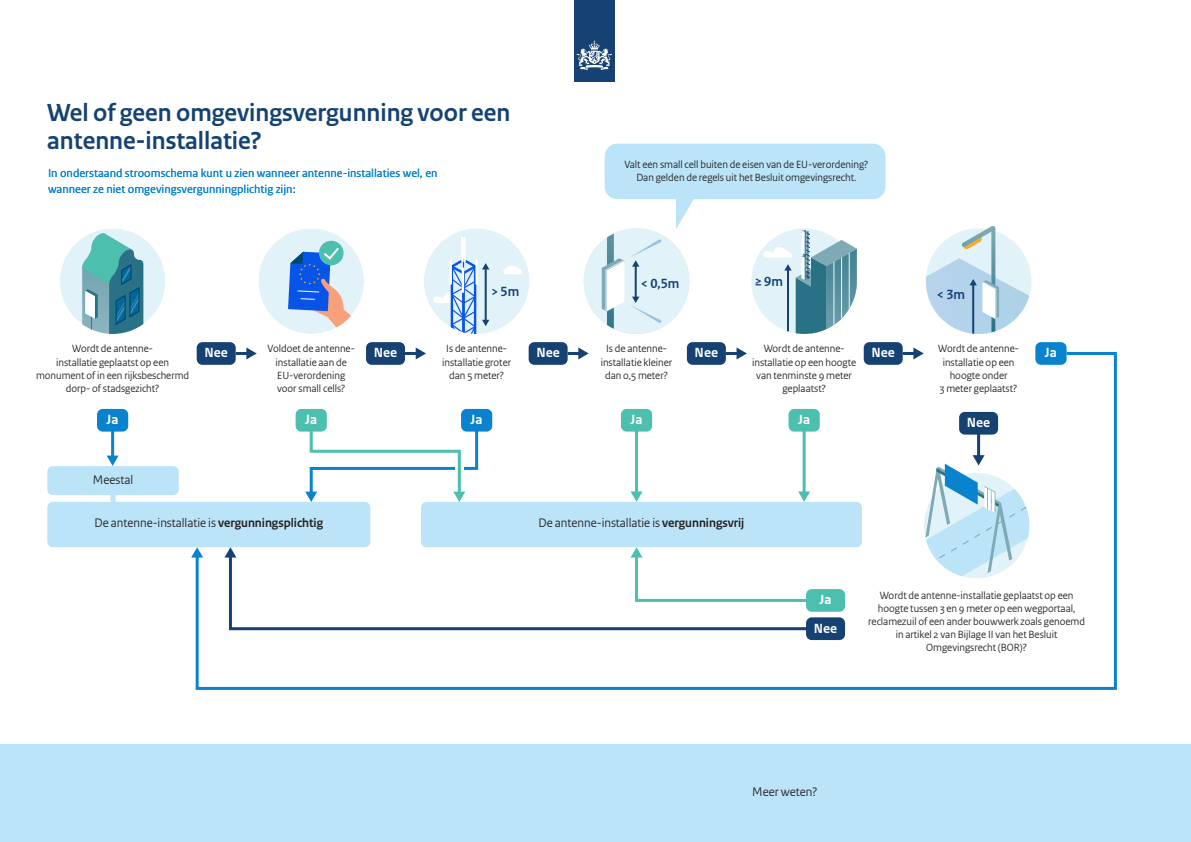
<style>
.page{position:relative;width:1191px;height:842px;background:#fff}
.page>*{position:absolute;margin:0;border:0;box-sizing:border-box;transform-origin:0 0}
.t1{font:700 26px/28px "Rijksoverheid Sans Heading";color:#154273}
.t2{font:700 14px/28.3px "Rijksoverheid Sans Text";color:#fff;text-align:center}
.t3{font:700 14px "Rijksoverheid Sans Heading";color:#154273}
.t4{font:13px "Rijksoverheid Sans Heading";color:#231f20}
.t5{font:12px/16px "Rijksoverheid Sans Text";color:#0983ce}
.t6{font:11px/13.2px "Rijksoverheid Sans Heading";color:#231f20;text-align:center}
.s1{font-weight:700}
</style>
<div class="page">
<div style="left:584px;top:228px;width:105px;height:106px;background:#e1f3f9;border-radius:50%"></div>
<div style="left:197px;top:342px;width:39px;height:23px;background:#154273;border-radius:6px"></div>
<div style="left:366px;top:342px;width:39px;height:23px;background:#154273;border-radius:6px"></div>
<div style="left:528px;top:342px;width:39px;height:23px;background:#154273;border-radius:6px"></div>
<svg style="left:567px;top:347px;width:16px;height:3px"></svg>
<div style="left:687px;top:342px;width:39px;height:23px;background:#154273;border-radius:6px"></div>
<div style="left:863px;top:342px;width:39px;height:23px;background:#154273;border-radius:6px"></div>
<svg style="left:902px;top:347px;width:16px;height:3px"></svg>
<div style="left:574px;top:0;width:40px;height:81px;background:#154273"></div>
<svg style="left:576px;top:41px;width:36px;height:29px"></svg>
<svg style="left:925px;top:226px;width:106px;height:108px"></svg>
<div style="left:60px;top:228px;width:105px;height:106px;background:#e1f3f9;border-radius:50%"></div>
<svg style="left:82px;top:233px;width:61px;height:101px"></svg>
<div style="left:258px;top:228px;width:106px;height:106px;background:#e1f3f9;border-radius:50%"></div>
<div style="left:319px;top:241px;width:24px;height:24px;background:#4cbfaf;border-radius:50%"></div>
<svg style="left:602px;top:144px;width:283px;height:190px"></svg>
<div style="left:424px;top:228px;width:105px;height:106px;background:#e1f3f9;border-radius:50%"></div>
<svg style="left:433px;top:260px;width:43px;height:74px"></svg>
<hr style="left:463px;top:237px;width:3px;height:25px;background:#fff">
<hr style="left:475px;top:259px;width:3px;height:26px;background:#fff">
<hr style="left:449px;top:259px;width:3px;height:26px;background:#fff">
<hr style="left:462px;top:267px;width:2px;height:26px;background:#fff">
<hr style="left:461px;top:237px;width:2px;height:25px;background:#fff">
<hr style="left:485px;top:268px;width:2px;height:53px;background:#154273">
<svg style="left:482px;top:320px;width:7px;height:6px"></svg>
<svg style="left:482px;top:263px;width:7px;height:6px"></svg>
<svg style="left:503px;top:266px;width:19px;height:8px"></svg>
<div style="left:97px;top:409px;width:31px;height:23px;background:#0983ce;border-radius:6px"></div>
<div style="left:47px;top:466px;width:132px;height:29px;background:#bbe4f9;border-radius:6px"></div>
<div style="left:47px;top:502px;width:323px;height:45px;background:#bbe4f9;border-radius:6px"></div>
<svg style="left:194px;top:350px;width:923px;height:340px"></svg>
<svg style="left:191px;top:547px;width:12px;height:11px"></svg>
<div style="left:296px;top:409px;width:31px;height:23px;background:#4cbfaf;border-radius:6px"></div>
<hr style="left:111px;top:430px;width:3px;height:27px;background:#0983ce">
<svg style="left:107px;top:456px;width:12px;height:10px"></svg>
<div style="left:461px;top:409px;width:31px;height:23px;background:#0983ce;border-radius:6px"></div>
<div style="left:621px;top:409px;width:31px;height:23px;background:#4cbfaf;border-radius:6px"></div>
<hr style="left:635px;top:430px;width:3px;height:63px;background:#4cbfaf">
<svg style="left:630px;top:491px;width:12px;height:11px"></svg>
<div style="left:788px;top:409px;width:31px;height:23px;background:#4cbfaf;border-radius:6px"></div>
<div style="left:1035px;top:342px;width:31px;height:23px;background:#0983ce;border-radius:6px"></div>
<hr style="left:802px;top:430px;width:3px;height:63px;background:#4cbfaf">
<svg style="left:798px;top:491px;width:12px;height:11px"></svg>
<svg style="left:630px;top:547px;width:183px;height:6px"></svg>
<div style="left:806px;top:589px;width:39px;height:23px;background:#4cbfaf;border-radius:6px"></div>
<svg style="left:227px;top:553px;width:586px;height:79px"></svg>
<svg style="left:224px;top:547px;width:12px;height:11px"></svg>
<div style="left:806px;top:617px;width:39px;height:23px;background:#154273;border-radius:6px"></div>
<div style="left:111px;top:492px;width:5px;height:10px;background:#bbe4f9"></div>
<hr style="left:977px;top:433px;width:3px;height:24px;background:#154273">
<div style="left:959px;top:412px;width:39px;height:23px;background:#154273;border-radius:6px"></div>
<svg style="left:923px;top:455px;width:106px;height:123px"></svg>
<svg style="left:288px;top:245px;width:66px;height:87px"></svg>
<svg style="left:305px;top:426px;width:174px;height:76px"></svg>
<div style="left:0;top:745px;width:1191px;height:97px;background:#bbe4f9"></div>
<h1 class="t1" style="left:47px;top:99px;width:464px">Wel of geen omgevingsvergunning voor een antenne-installatie?</h1>
<p class="t5" style="left:48px;top:165px;width:391px">In onderstaand stroomschema kunt u zien wanneer antenne-installaties wel, en wanneer ze niet omgevingsvergunningplichtig zijn:</p>
<p class="t6" style="left:624px;top:158px;width:245px">Valt een small cell buiten de eisen van de EU-verordening?<br>Dan gelden de regels uit het Besluit omgevingsrecht.</p>
<p class="t3" style="left:491px;top:283px;width:30px">&gt; 5m</p>
<p class="t3" style="left:641px;top:275px;width:40px">&lt; 0,5m</p>
<p class="t3" style="left:755px;top:273px;width:30px">≥ 9m</p>
<p class="t3" style="left:937px;top:286px;width:30px">&lt; 3m</p>
<p class="t2" style="left:204px;top:339px;width:25px">Nee</p>
<p class="t6" style="left:938px;top:342px;width:82px">Wordt de antenne&shy;installatie op een hoogte onder<br>3 meter geplaatst?</p>
<p class="t6" style="left:36px;top:342px;width:155px">Wordt de antenne-<br>installatie geplaatst op een monument of in een rijksbeschermd dorp- of stadsgezicht?</p>
<p class="t6" style="left:600px;top:342px;width:73px">Is de antenne&shy;installatie kleiner dan 0,5 meter?</p>
<p class="t6" style="left:752px;top:342px;width:106px">Wordt de antenne&shy;installatie op een hoogte van tenminste 9 meter geplaatst?</p>
<p class="t6" style="left:267px;top:342px;width:89px">Voldoet de antenne&shy;installatie aan de<br>EU-verordening voor small cells?</p>
<p class="t6" style="left:442px;top:342px;width:70px">Is de antenne&shy;installatie groter dan 5 meter?</p>
<p class="t2" style="left:374px;top:339px;width:25px">Nee</p>
<p class="t2" style="left:536px;top:339px;width:25px">Nee</p>
<p class="t2" style="left:694px;top:339px;width:25px">Nee</p>
<p class="t2" style="left:871px;top:339px;width:25px">Nee</p>
<p class="t2" style="left:107px;top:406px;width:13px">Ja</p>
<p class="t2" style="left:305px;top:406px;width:13px">Ja</p>
<p class="t2" style="left:470px;top:406px;width:13px">Ja</p>
<p class="t2" style="left:630px;top:406px;width:13px">Ja</p>
<p class="t2" style="left:798px;top:406px;width:13px">Ja</p>
<p class="t4" style="left:93px;top:473px;width:42px">Meestal</p>
<p class="t4" style="left:94px;top:515px;width:230px">De antenne-installatie is <span class="s1">vergunningsplichtig</span></p>
<p class="t4" style="left:538px;top:515px;width:207px">De antenne-installatie is <span class="s1">vergunningsvrij</span></p>
<p class="t2" style="left:966px;top:409px;width:25px">Nee</p>
<p class="t2" style="left:1045px;top:339px;width:13px">Ja</p>
<p class="t2" style="left:814px;top:586px;width:25px">Ja<br>Nee</p>
<p class="t6" style="left:868px;top:589px;width:218px">Wordt de antenne-installatie geplaatst op een hoogte tussen 3 en 9 meter op een wegportaal, reclamezuil of een ander bouwwerk zoals genoemd in artikel 2 van Bijlage II van het Besluit Omgevingsrecht (BOR)?</p>
<p class="t4" style="left:752px;top:785px;width:67px">Meer weten?</p>
</div>
